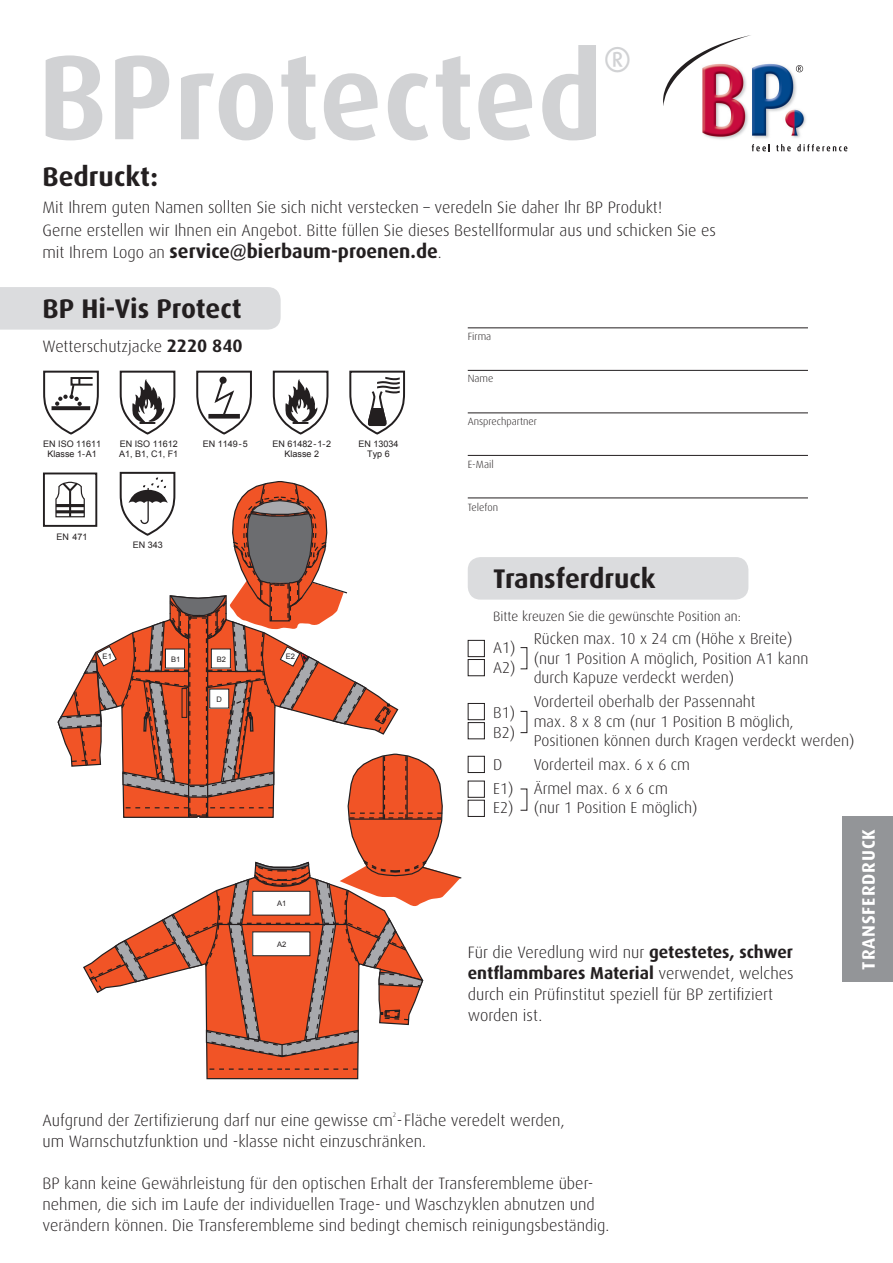
<style>
.page{position:relative;width:893px;height:1263px;background:#fff}
.page>*{position:absolute;margin:0;border:0;box-sizing:border-box;transform-origin:0 0}
.t1{font:700 120px "Dax";letter-spacing:.01em;color:#d1d2d4;scale:.95 1}
.t2{font:700 36px "Dax";color:#d1d2d4;scale:.95 1}
.t3{font:700 27px "Dax";color:#231f20}
.t4{font:700 19.5px "Dax";color:#231f20}
.t5{font:700 18px "Dax";letter-spacing:.05em;color:#fff}
.t6{font:700 17.25px "Dax";color:#231f20}
.t7{font:300 16.5px/21px "Dax";color:#231f20}
.t8{font:300 15.75px/19.5px "Dax";color:#231f20}
.t9{font:300 13.5px "Dax";color:#231f20}
.t10{font:300 10.5px "Dax";color:#231f20}
.t11{font:9px/10.5px "Arial";color:#231f20;text-align:center}
.t12{font:7.5px "Arial";color:#231f20}
.t13{font:300 6.6px "Dax";color:#231f20}
.s1{font-weight:300;font-size:16.5px}
.s2{font-weight:700;font-size:18px}
.s3{font-weight:700;font-size:17.25px}
</style>
<div class="page">
<img style="left:702px;top:63px;width:146px;height:89px">
<svg style="left:752px;top:144px;width:18px;height:7px"></svg>
<svg style="left:776px;top:144px;width:15px;height:7px"></svg>
<svg style="left:797px;top:144px;width:50px;height:7px"></svg>
<svg style="left:796px;top:65px;width:7px;height:7px"></svg>
<svg style="left:663px;top:35px;width:88px;height:71px"></svg>
<div style="left:0;top:287px;width:281px;height:43px;background:#dbdcde"></div>
<div style="left:468px;top:557px;width:280px;height:43px;background:#dbdcde;border-radius:13px"></div>
<hr style="left:468px;top:327px;width:340px;height:1px;background:#231f20">
<hr style="left:468px;top:370px;width:340px;height:1px;background:#231f20">
<hr style="left:468px;top:413px;width:340px;height:1px;background:#231f20">
<hr style="left:468px;top:455px;width:340px;height:1px;background:#231f20">
<hr style="left:468px;top:498px;width:340px;height:1px;background:#231f20">
<svg style="left:43px;top:372px;width:56px;height:63px"></svg>
<svg style="left:52px;top:406px;width:38px;height:4px"></svg>
<svg style="left:119px;top:372px;width:57px;height:63px"></svg>
<svg style="left:349px;top:372px;width:57px;height:63px"></svg>
<svg style="left:272px;top:372px;width:57px;height:63px"></svg>
<svg style="left:196px;top:372px;width:56px;height:63px"></svg>
<div style="left:43px;top:473px;width:54px;height:54px;border:2px solid #231f20"></div>
<div style="left:842px;top:816px;width:51px;height:166px;background:#939598"></div>
<svg style="left:206px;top:1070px;width:153px;height:10px;background:#d65a36"></svg>
<svg style="left:55px;top:473px;width:407px;height:597px"></svg>
<div style="left:253px;top:891px;width:57px;height:24px;background:#fff"></div>
<div style="left:252px;top:891px;width:58px;height:25px;border:1px solid #231f20"></div>
<div style="left:253px;top:932px;width:57px;height:24px;background:#fff"></div>
<div style="left:252px;top:931px;width:58px;height:25px;border:1px solid #231f20"></div>
<div style="left:468px;top:640px;width:17px;height:17px;border:1px solid #231f20"></div>
<div style="left:468px;top:659px;width:17px;height:17px;border:1px solid #231f20"></div>
<div style="left:468px;top:703px;width:17px;height:17px;border:1px solid #231f20"></div>
<div style="left:468px;top:781px;width:17px;height:17px;border:1px solid #231f20"></div>
<div style="left:468px;top:722px;width:17px;height:17px;border:1px solid #231f20"></div>
<div style="left:468px;top:800px;width:17px;height:17px;border:1px solid #231f20"></div>
<div style="left:468px;top:756px;width:17px;height:17px;border:1px solid #231f20"></div>
<h1 class="t1" style="left:38px;top:46px;width:596px">BProtected</h1>
<h2 class="t2" style="left:604px;top:44px;width:30px">®</h2>
<h3 class="t3" style="left:42px;top:165px;width:117px">Bedruckt:</h3>
<p class="t7" style="left:42px;top:197px;width:675px;line-height:22.5px">Mit Ihrem guten Namen sollten Sie sich nicht verstecken – veredeln Sie daher Ihr BP Produkt!<br>Gerne erstellen wir Ihnen ein Angebot. Bitte füllen Sie dieses Bestellformular aus und schicken Sie es</p>
<p class="t4" style="left:42px;top:243px;width:401px"><span class="s1">mit Ihrem Logo an</span> service@bierbaum-proenen.de<span class="s1">.</span></p>
<h3 class="t3" style="left:42px;top:297px;width:201px">BP Hi-Vis Protect</h3>
<p class="t7" style="left:42px;top:337px;width:202px">Wetterschutzjacke <span class="s2">2220 840</span></p>
<p class="t11" style="left:43px;top:438px;width:60px">EN ISO 11611<br>Klasse 1-A1</p>
<p class="t11" style="left:119px;top:438px;width:61px;text-align:left">EN ISO 11612<br>A1, B1, C1, F1</p>
<p class="t11" style="left:203px;top:438px;width:46px">EN 1149-5</p>
<p class="t11" style="left:272px;top:438px;width:60px">EN 61482-1-2<br>Klasse 2</p>
<p class="t11" style="left:358px;top:438px;width:42px">EN 13034<br>Typ 6</p>
<p class="t11" style="left:57px;top:532px;width:32px">EN 471</p>
<p class="t11" style="left:133px;top:540px;width:32px">EN 343</p>
<p class="t12" style="left:103px;top:652px;width:11px">E1</p>
<p class="t12" style="left:286px;top:653px;width:11px">E2</p>
<p class="t12" style="left:171px;top:655px;width:11px">B1</p>
<p class="t12" style="left:217px;top:655px;width:11px">B2</p>
<p class="t12" style="left:217px;top:695px;width:7px">D</p>
<p class="t12" style="left:277px;top:899px;width:11px">A1</p>
<p class="t12" style="left:277px;top:940px;width:11px">A2</p>
<p class="t10" style="left:468px;top:331px;width:25px">Firma</p>
<p class="t10" style="left:468px;top:374px;width:27px">Name</p>
<p class="t10" style="left:468px;top:417px;width:71px">Ansprechpartner</p>
<p class="t10" style="left:468px;top:460px;width:28px">E-Mail</p>
<p class="t10" style="left:468px;top:502px;width:32px">Telefon</p>
<h3 class="t3" style="left:493px;top:567px;width:164px">Transferdruck</h3>
<p class="t9" style="left:493px;top:610px;width:249px">Bitte kreuzen Sie die gewünschte Position an:</p>
<p class="t8" style="left:534px;top:630px;width:276px">Rücken max. 10 x 24 cm (Höhe x Breite) (nur 1 Position A möglich, Position A1 kann durch Kapuze verdeckt werden)</p>
<p class="t8" style="left:534px;top:693px;width:322px">Vorderteil oberhalb der Passennaht<br>max. 8 x 8 cm (nur 1 Position B möglich,<br>Positionen können durch Kragen verdeckt werden)</p>
<p class="t8" style="left:493px;top:756px;width:11px">D</p>
<p class="t8" style="left:493px;top:639px;width:24px">A1)<br>A2)</p>
<p class="t8" style="left:493px;top:704px;width:24px">B1)<br>B2)</p>
<p class="t8" style="left:493px;top:754px;width:198px;line-height:23.7px;text-indent:40px">Vorderteil max. 6 x 6 cm<br>E1) Ärmel max. 6 x 6 cm</p>
<p class="t8" style="left:493px;top:799px;width:206px">E2) (nur 1 Position E möglich)</p>
<p class="t7" style="left:468px;top:943px;width:327px">Für die Veredlung wird nur <span class="s3">getestetes, schwer</span></p>
<p class="t6" style="left:468px;top:966px;width:327px">entflammbares Material <span class="s1">verwendet, welches</span></p>
<p class="t7" style="left:468px;top:985px;width:307px">durch ein Prüfinstitut speziell für BP zertifiziert worden ist.</p>
<p class="t5" style="left:861px;top:970px;width:142px;rotate:-90deg">TRANSFERDRUCK</p>
<p class="t7" style="left:42px;top:1110px;width:524px">Aufgrund der Zertifizierung darf nur eine gewisse cm -Fläche veredelt werden,</p>
<p class="t13" style="left:393px;top:1112px;width:5px">2</p>
<p class="t7" style="left:42px;top:1131px;width:385px">um Warnschutzfunktion und -klasse nicht einzuschränken.</p>
<p class="t7" style="left:42px;top:1173px;width:568px">BP kann keine Gewährleistung für den optischen Erhalt der Transfer embleme über&shy;nehmen, die sich im Laufe der individuellen Trage- und Waschzyklen abnutzen und verändern können. Die Transferembleme sind bedingt chemisch reinigungsbeständig.</p>
</div>
